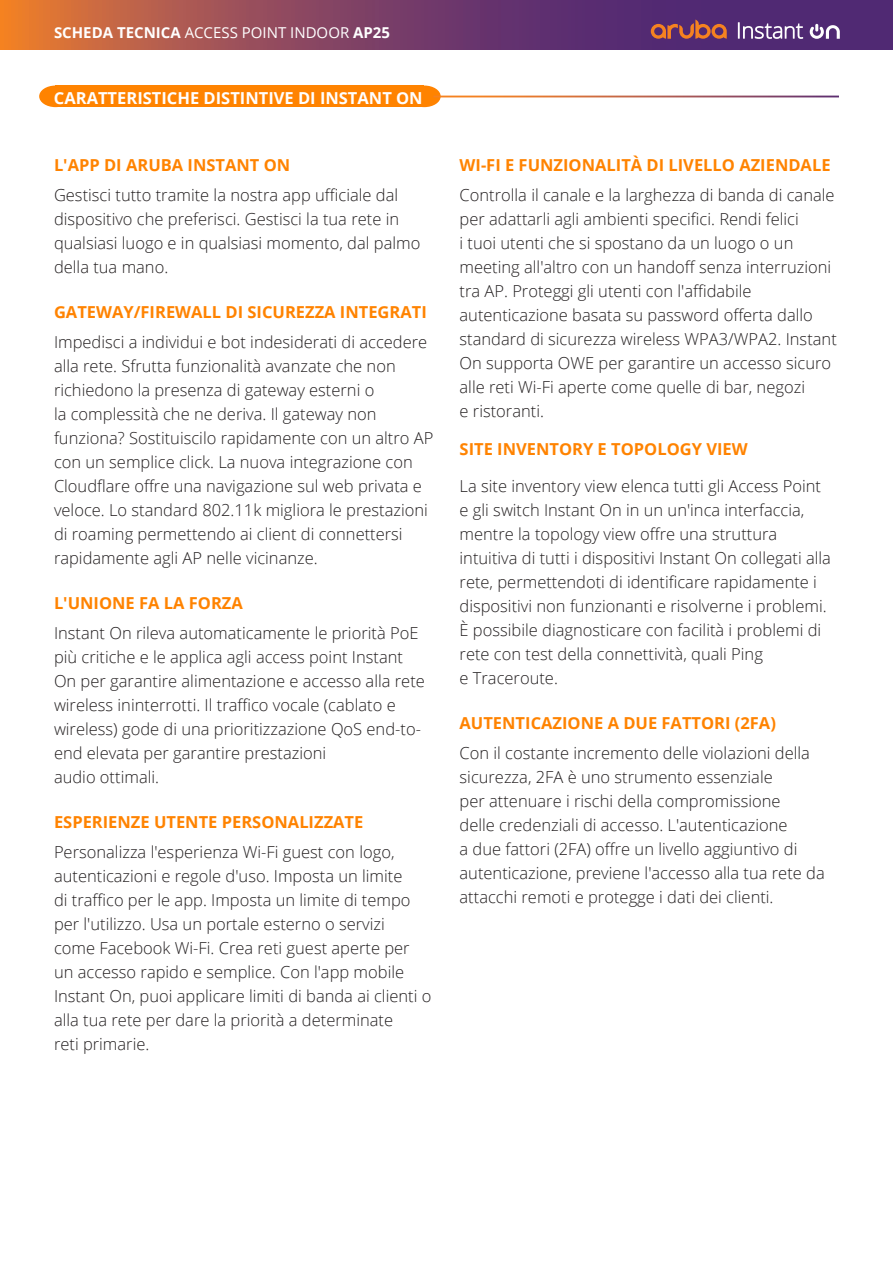
<style>
.page{position:relative;width:893px;height:1263px;background:#fff}
.page>*{position:absolute;margin:0;border:0;box-sizing:border-box;transform-origin:0 0}
.Body_Text_11_16_Open{font:300 16.5px/24px "Open Sans";color:#231f20}
.Body_Head_11_16_Oran{font:700 16.5px "Open Sans";color:#ff8300}
.Body__Head_11_14_Bol{font:700 16.5px "Open Sans";color:#fff}
.Body_Text_11_16_Open-2{font:700 16.5px "Open Sans";color:#ff8300}
.t1{font:700 15px "Open Sans";color:#fff}
.s1{font-weight:400}
</style>
<div class="page">
<svg style="left:0;top:0;width:893px;height:49px;background:#824360"></svg>
<svg style="left:651px;top:20px;width:76px;height:19px"></svg>
<svg style="left:810px;top:24px;width:30px;height:15px"></svg>
<svg style="left:738px;top:22px;width:65px;height:17px"></svg>
<div style="left:408px;top:86px;width:33px;height:21px;background:#ff8300;border-radius:50%"></div>
<div style="left:39px;top:86px;width:33px;height:21px;background:#ff8300;border-radius:50%"></div>
<div style="left:55px;top:86px;width:369px;height:21px;background:#ff8300"></div>
<hr style="left:433px;top:96px;width:406px;height:1px;background:#fff">
<p class="t1" style="left:54px;top:22px;width:338px">SCHEDA TECNICA <span class="s1">ACCESS POINT INDOOR</span> AP25</p>
<p class="Body__Head_11_14_Bol" style="left:54px;top:86px;width:370px">CARATTERISTICHE DISTINTIVE DI INSTANT ON</p>
<p class="Body_Head_11_16_Oran" style="left:54px;top:153px;width:238px">L'APP DI ARUBA INSTANT ON</p>
<p class="Body_Text_11_16_Open" style="left:54px;top:183px;width:368px">Gestisci tutto tramite la nostra app ufficiale dal dispositivo che preferisci. Gestisci la tua rete in qualsiasi luogo e in qualsiasi momento, dal palmo della tua mano.</p>
<p class="Body_Head_11_16_Oran" style="left:54px;top:300px;width:374px">GATEWAY/FIREWALL DI SICUREZZA INTEGRATI</p>
<p class="Body_Text_11_16_Open" style="left:54px;top:330px;width:381px">Impedisci a individui e bot indesiderati di accedere alla rete. Sfrutta funzionalità avanzate che non richiedono la presenza di gateway esterni o<br>la complessità che ne deriva. Il gateway non funziona? Sostituiscilo rapidamente con un altro AP con un semplice click. La nuova integrazione con Cloudflare offre una navigazione sul web privata e veloce. Lo standard 802.11k migliora le prestazioni di roaming permettendo ai client di connettersi rapidamente agli AP nelle vicinanze.</p>
<p class="Body_Head_11_16_Oran" style="left:54px;top:591px;width:190px">L'UNIONE FA LA FORZA</p>
<p class="Body_Text_11_16_Open" style="left:54px;top:621px;width:372px">Instant On rileva automaticamente le priorità PoE più critiche e le applica agli access point Instant On per garantire alimentazione e accesso alla rete wireless ininterrotti. Il traffico vocale (cablato e wireless) gode di una prioritizzazione QoS end-to&shy;end elevata per garantire prestazioni<br>audio ottimali.</p>
<p class="Body_Head_11_16_Oran" style="left:54px;top:810px;width:311px">ESPERIENZE UTENTE PERSONALIZZATE</p>
<p class="Body_Text_11_16_Open" style="left:54px;top:840px;width:379px">Personalizza l'esperienza Wi-Fi guest con logo, autenticazioni e regole d'uso. Imposta un limite<br>di traffico per le app. Imposta un limite di tempo per l'utilizzo. Usa un portale esterno o servizi<br>come Facebook Wi-Fi. Crea reti guest aperte per un accesso rapido e semplice. Con l'app mobile Instant On, puoi applicare limiti di banda ai clienti o alla tua rete per dare la priorità a determinate<br>reti primarie.</p>
<p class="Body_Head_11_16_Oran" style="left:460px;top:153px;width:372px">WI-FI E FUNZIONALITÀ DI LIVELLO AZIENDALE</p>
<p class="Body_Text_11_16_Open" style="left:460px;top:183px;width:379px">Controlla il canale e la larghezza di banda di canale per adattarli agli ambienti specifici. Rendi felici<br>i tuoi utenti che si spostano da un luogo o un meeting all'altro con un handoff senza interruzioni tra AP. Proteggi gli utenti con l'affidabile autenticazione basata su password offerta dallo standard di sicurezza wireless WPA3/WPA2. Instant On supporta OWE per garantire un accesso sicuro alle reti Wi-Fi aperte come quelle di bar, negozi<br>e ristoranti.</p>
<p class="Body_Text_11_16_Open-2" style="left:460px;top:437px;width:290px">SITE INVENTORY E TOPOLOGY VIEW</p>
<p class="Body_Text_11_16_Open" style="left:460px;top:474px;width:373px">La site inventory view elenca tutti gli Access Point e gli switch Instant On in un un'inca interfaccia, mentre la topology view offre una struttura intuitiva di tutti i dispositivi Instant On collegati alla rete, permettendoti di identificare rapidamente i dispositivi non funzionanti e risolverne i problemi.<br>È possibile diagnosticare con facilità i problemi di rete con test della connettività, quali Ping<br>e Traceroute.</p>
<p class="Body_Head_11_16_Oran" style="left:460px;top:711px;width:318px">AUTENTICAZIONE A DUE FATTORI (2FA)</p>
<p class="Body_Text_11_16_Open" style="left:460px;top:741px;width:367px">Con il costante incremento delle violazioni della sicurezza, 2FA è uno strumento essenziale<br>per attenuare i rischi della compromissione<br>delle credenziali di accesso. L'autenticazione<br>a due fattori (2FA) offre un livello aggiuntivo di autenticazione, previene l'accesso alla tua rete da attacchi remoti e protegge i dati dei clienti.</p>
</div>
